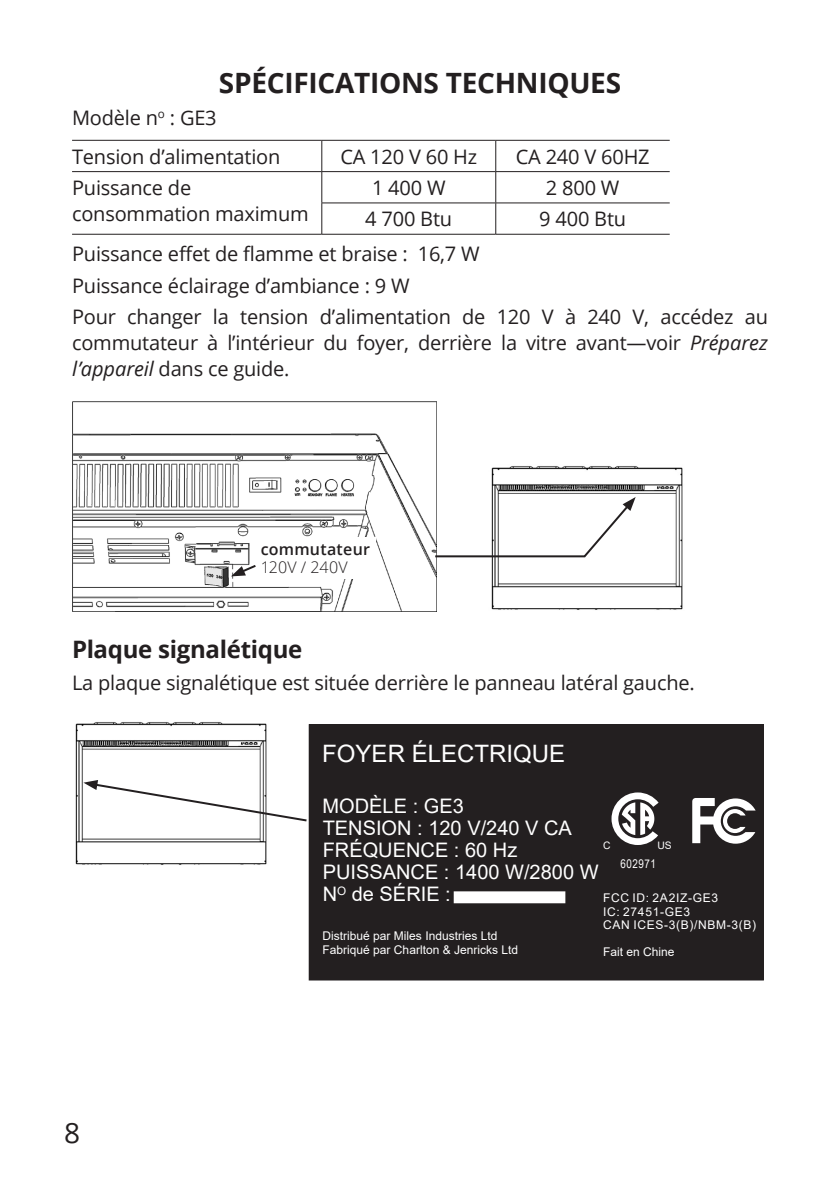
<style>
.page{position:relative;width:840px;height:1191px;background:#fff}
.page>*{position:absolute;margin:0;border:0;box-sizing:border-box;transform-origin:0 0}
.t1{font:700 28px "Open Sans";letter-spacing:-.01em;color:#231f20}
.t2{font:28px "Open Sans";color:#231f20}
.t3{font:700 24px "Open Sans";letter-spacing:-.015em;color:#231f20}
.t4{font:24px "Arial";letter-spacing:.055em;color:#fff}
.t5{font:24px "Arial";color:#fff}
.t6{font:20px/31.6px "Open Sans";letter-spacing:-.01em;color:#231f20}
.t7{font:20px/22px "Arial";color:#fff}
.t8{font:20px "Arial";letter-spacing:.055em;color:#fff}
.t9{font:600 16px "Open Sans";letter-spacing:.015em;color:#231f20}
.t10{font:300 16px "Open Sans";letter-spacing:.01em;color:#231f20}
.t11{font:12px/13.4px "Arial";letter-spacing:.055em;color:#fff;text-align:center}
.t12{font:12px/14.4px "Arial";color:#fff}
.t13{font:12px "Arial Narrow";letter-spacing:.045em;color:#fff}
.t14{font:10.2px "Arial";color:#fff}
.s1{font-style:italic}
</style>
<div class="page">
<img style="left:491px;top:466px;width:192px;height:144px">
<img style="left:73px;top:401px;width:363px;height:210px">
<svg style="left:433px;top:497px;width:202px;height:61px"></svg>
<div style="left:255px;top:537px;width:120px;height:42px;background:#fff"></div>
<svg style="left:231px;top:563px;width:25px;height:13px"></svg>
<div style="left:309px;top:724px;width:453px;height:256px;background:#231f20"></div>
<div style="left:308px;top:724px;width:455px;height:256px;border:1px solid #231f20"></div>
<svg style="left:692px;top:798px;width:63px;height:45px"></svg>
<svg style="left:611px;top:792px;width:47px;height:53px"></svg>
<div style="left:454px;top:892px;width:110px;height:10px;background:#fff"></div>
<div style="left:453px;top:891px;width:112px;height:12px;border:1px solid #fff"></div>
<img style="left:75px;top:722px;width:192px;height:143px">
<svg style="left:83px;top:780px;width:224px;height:42px"></svg>
<hr style="left:72px;top:140px;width:249px;height:1px;background:#231f20">
<hr style="left:321px;top:140px;width:174px;height:1px;background:#231f20">
<hr style="left:321px;top:141px;width:1px;height:30px;background:#231f20">
<hr style="left:495px;top:140px;width:174px;height:1px;background:#231f20">
<hr style="left:495px;top:141px;width:1px;height:30px;background:#231f20">
<hr style="left:72px;top:171px;width:249px;height:1px;background:#231f20">
<hr style="left:72px;top:234px;width:249px;height:1px;background:#231f20">
<hr style="left:321px;top:171px;width:174px;height:1px;background:#231f20">
<hr style="left:321px;top:172px;width:1px;height:31px;background:#231f20">
<hr style="left:495px;top:171px;width:174px;height:1px;background:#231f20">
<hr style="left:495px;top:172px;width:1px;height:31px;background:#231f20">
<hr style="left:321px;top:203px;width:174px;height:1px;background:#231f20">
<hr style="left:321px;top:203px;width:1px;height:31px;background:#231f20">
<hr style="left:495px;top:203px;width:174px;height:1px;background:#231f20">
<hr style="left:495px;top:203px;width:1px;height:31px;background:#231f20">
<hr style="left:321px;top:234px;width:174px;height:1px;background:#231f20">
<hr style="left:495px;top:234px;width:174px;height:1px;background:#231f20">
<h1 class="t1" style="left:219px;top:63px;width:403px">SPÉCIFICATIONS TECHNIQUES</h1>
<p class="t6" style="left:72px;top:102px;width:146px">Modèle n<sup>o</sup> : GE3</p>
<p class="t6" style="left:72px;top:140px;width:210px">Tension d’alimentation</p>
<p class="t6" style="left:340px;top:140px;width:138px">CA 120 V 60 Hz</p>
<p class="t6" style="left:515px;top:140px;width:135px">CA 240 V 60HZ</p>
<p class="t6" style="left:72px;top:174px;width:238px;line-height:26px">Puissance de consommation maximum</p>
<p class="t6" style="left:372px;top:171px;width:75px">1 400 W</p>
<p class="t6" style="left:545px;top:171px;width:75px">2 800 W</p>
<p class="t6" style="left:365px;top:203px;width:88px">4 700 Btu</p>
<p class="t6" style="left:539px;top:203px;width:88px">9 400 Btu</p>
<p class="t6" style="left:72px;top:237px;width:697px">Puissance effet de flamme et braise : 16,7 W<br>Puissance éclairage d’ambiance : 9 W<br>Pour changer la tension d’alimentation de 120 V à 240 V, accédez au</p>
<p class="t6" style="left:72px;top:329px;width:697px;line-height:26px">commutateur à l’intérieur du foyer, derrière la vitre avant—voir <span class="s1">Préparez l’appareil</span> dans ce guide.</p>
<p class="t9" style="left:260px;top:538px;width:111px">commutateur</p>
<p class="t10" style="left:260px;top:556px;width:89px">120V / 240V</p>
<p class="t3" style="left:72px;top:632px;width:232px">Plaque signalétique</p>
<p class="t6" style="left:72px;top:666px;width:624px">La plaque signalétique est située derrière le panneau latéral gauche.</p>
<h1 class="t2" style="left:64px;top:1113px;width:18px">8</h1>
<p class="t5" style="left:322px;top:737px;width:244px">FOYER ÉLECTRIQUE</p>
<p class="t7" style="left:322px;top:795px;width:277px">MODÈLE : GE3<br>TENSION : 120 V/240 V CA<br>FRÉQUENCE : 60 Hz<br>PUISSANCE : 1400 W/2800 W<br>N<sup>O</sup> de SÉRIE :</p>
<p class="t12" style="left:322px;top:928px;width:197px">Distribué par Miles Industries Ltd<br>Fabriqué par Charlton &amp; Jenricks Ltd</p>
<p class="t4" style="left:322px;top:738px;width:280px">ELECTRIC FIREPLACE</p>
<p class="t8" style="left:322px;top:815px;width:262px">VOLTAGE: 120 V/240 V AC</p>
<p class="t8" style="left:351px;top:837px;width:173px">EQUENCY: 60 Hz</p>
<p class="t8" style="left:322px;top:859px;width:238px">WATTS: 1400 W/2800 W</p>
<p class="t8" style="left:322px;top:882px;width:123px">SERIAL No.:</p>
<p class="t11" style="left:322px;top:929px;width:175px">t. by Miles Industries Ltd<br>Mfg. by Charlton &amp; Jenrick Ltd</p>
<p class="t14" style="left:603px;top:838px;width:9px">C</p>
<p class="t14" style="left:657px;top:838px;width:16px">US</p>
<p class="t13" style="left:620px;top:855px;width:37px">602971</p>
<p class="t11" style="left:603px;top:891px;width:154px;text-align:left">FCC ID: 2A2IZ-GE3<br>IC: 27451-GE3<br>CAN ICES-3(B)/NBM-3(B)</p>
<p class="t11" style="left:603px;top:945px;width:84px">Made in China</p>
<p class="t12" style="left:602px;top:944px;width:73px">Fait en Chine</p>
</div>
